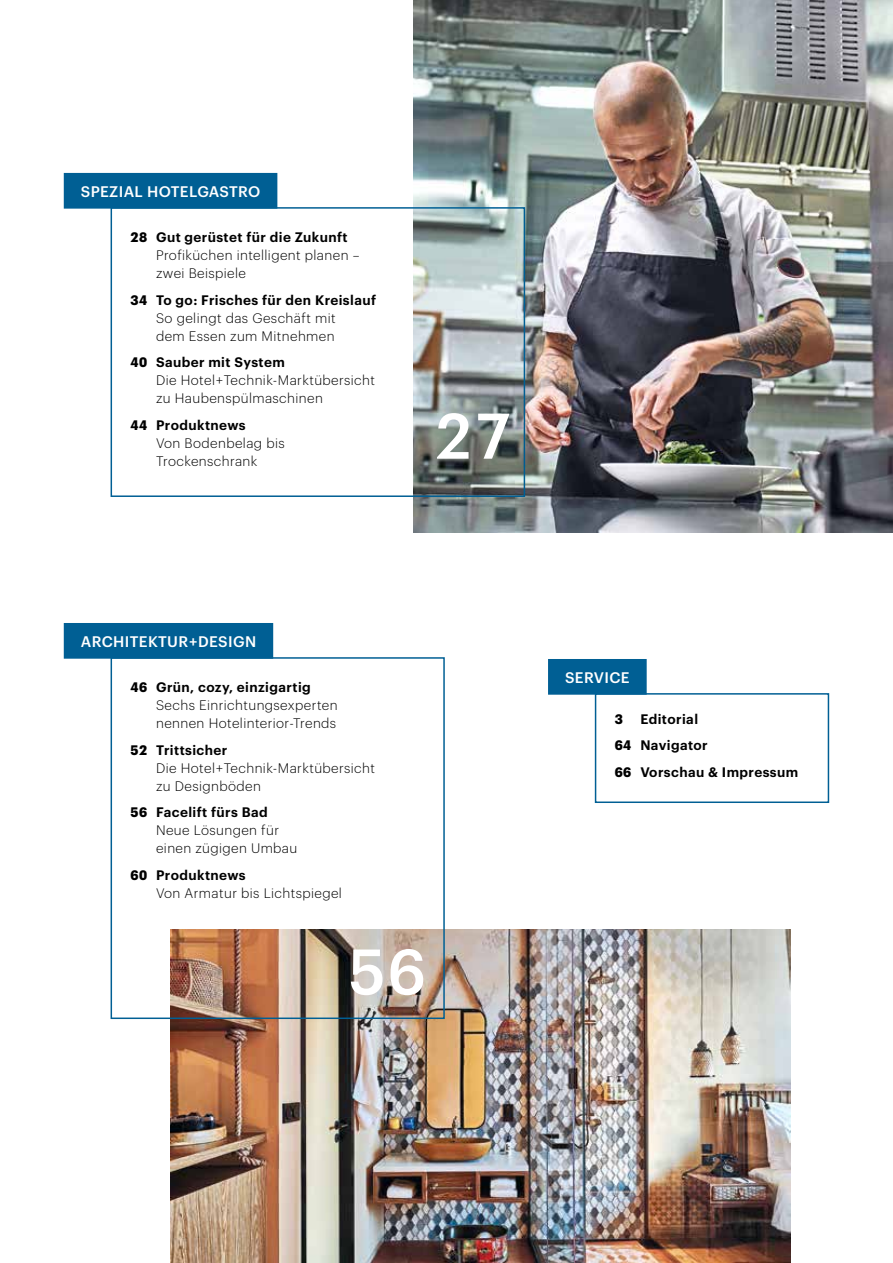
<style>
.page{position:relative;width:893px;height:1263px;background:#fff}
.page>*{position:absolute;margin:0;border:0;box-sizing:border-box;transform-origin:0 0}
.t1{font:500 63px "Graphik";color:#fff}
.t2{font:500 15px "Graphik";letter-spacing:.025em;color:#fff}
.t3{font:300 13.5px/18px "Graphik";letter-spacing:.03em;color:#000}
.t4{font:600 13.5px/26.5px "Graphik";letter-spacing:.03em;color:#000}
.t5{font:700 13.5px "Graphik";color:#000}
.s1{font-weight:700}
.s2{font-weight:600}
</style>
<div class="page">
<div style="left:64px;top:623px;width:209px;height:36px;background:#005f94"></div>
<div style="left:548px;top:659px;width:99px;height:36px;background:#005f94"></div>
<img style="left:170px;top:929px;width:620px;height:334px">
<div style="left:111px;top:657px;width:334px;height:362px;border:2px solid #005f94"></div>
<div style="left:595px;top:693px;width:234px;height:110px;border:2px solid #005f94"></div>
<img style="left:414px;top:0;width:479px;height:533px">
<div style="left:64px;top:173px;width:213px;height:36px;background:#005f94"></div>
<div style="left:111px;top:207px;width:414px;height:290px;border:2px solid #005f94"></div>
<div style="left:407px;top:379px;width:140px;height:120px;background:#000;opacity:.47"></div>
<p class="t2" style="left:81px;top:180px;width:181px">SPEZIAL HOTELGASTRO</p>
<p class="t3" style="left:156px;top:227px;width:205px;text-indent:-26px"><span class="s1">28</span> <span class="s2">Gut gerüstet für die Zukunft<br></span>Profiküchen intelligent planen – zwei Beispiele</p>
<p class="t3" style="left:156px;top:290px;width:221px;text-indent:-26px"><span class="s1">34</span> <span class="s2">To go: Frisches für den Kreislauf<br></span>So gelingt das Geschäft mit<br>dem Essen zum Mitnehmen</p>
<p class="t3" style="left:156px;top:352px;width:220px;text-indent:-26px"><span class="s1">40</span> <span class="s2">Sauber mit System<br></span>Die Hotel+Technik-Marktübersicht zu Haubenspülmaschinen</p>
<p class="t3" style="left:156px;top:415px;width:130px;text-indent:-26px"><span class="s1">44</span> <span class="s2">Produktnews<br></span>Von Bodenbelag bis<br>Trockenschrank</p>
<h1 class="t1" style="left:435px;top:388px;width:79px">27</h1>
<p class="t2" style="left:81px;top:630px;width:177px">ARCHITEKTUR+DESIGN</p>
<p class="t3" style="left:156px;top:677px;width:183px;text-indent:-26px"><span class="s1">46</span> <span class="s2">Grün, cozy, einzigartig<br></span>Sechs Einrichtungsexperten nennen Hotelinterior-Trends</p>
<p class="t3" style="left:156px;top:740px;width:220px;text-indent:-26px"><span class="s1">52</span> <span class="s2">Trittsicher<br></span>Die Hotel+Technik-Marktübersicht zu Designböden</p>
<p class="t3" style="left:156px;top:802px;width:143px;text-indent:-26px"><span class="s1">56</span> <span class="s2">Facelift fürs Bad<br></span>Neue Lösungen für einen zügigen Umbau</p>
<p class="t3" style="left:156px;top:865px;width:187px;text-indent:-26px"><span class="s1">60</span> <span class="s2">Produktnews<br></span>Von Armatur bis Lichtspiegel</p>
<h1 class="t1" style="left:348px;top:924px;width:79px">56</h1>
<p class="t2" style="left:565px;top:666px;width:66px">SERVICE</p>
<p class="t4" style="left:615px;top:704px;width:185px;text-indent:26px">Editorial<br><span class="s1">64</span> Navigator<br><span class="s1">66</span> Vorschau &amp; Impressum</p>
<p class="t5" style="left:615px;top:708px;width:10px">3</p>
</div>
